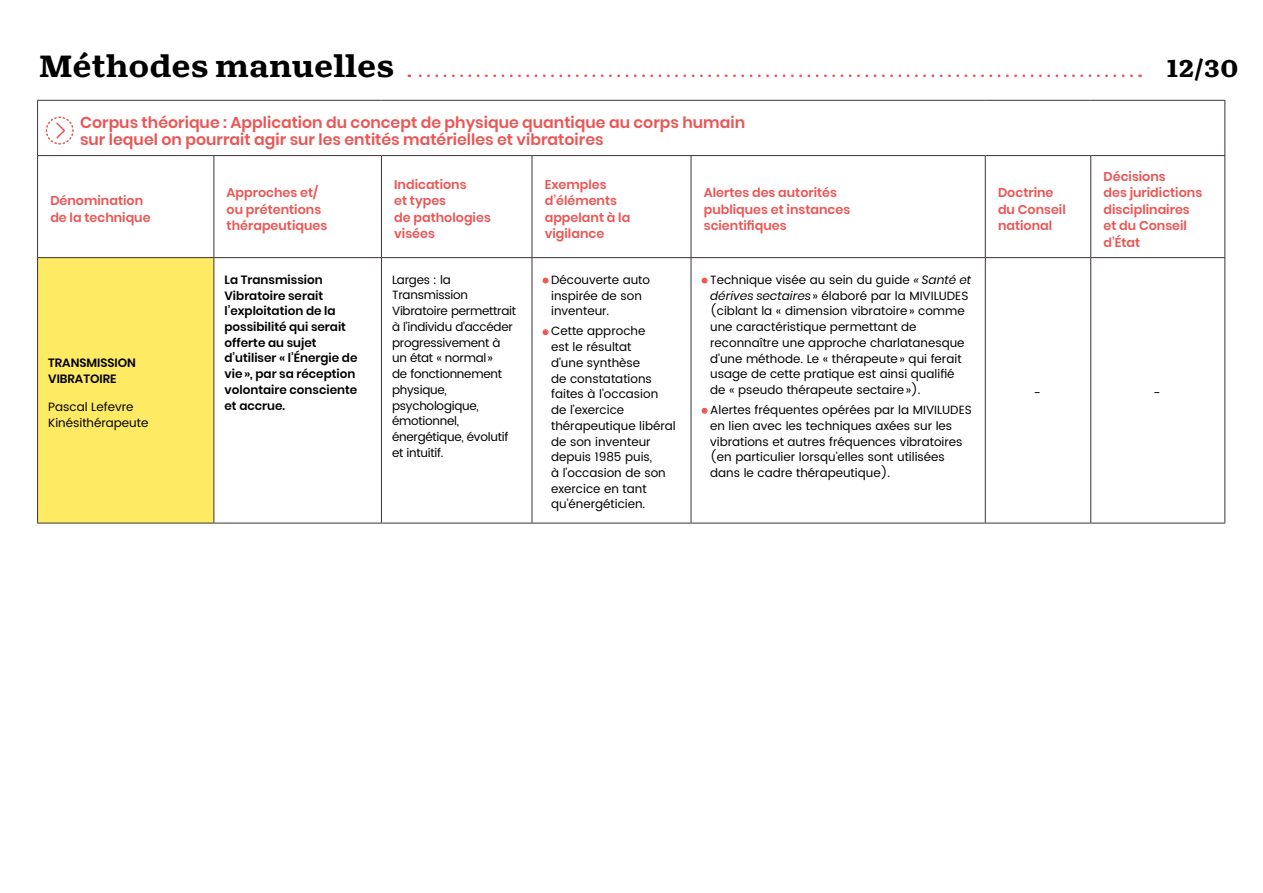
<style>
.page{position:relative;width:1263px;height:893px;background:#fff}
.page>*{position:absolute;margin:0;border:0;box-sizing:border-box;transform-origin:0 0}
.t1{font:700 28.5px "Turnip RE";color:#000}
.t2{font:700 22.5px "Turnip RE";color:#000}
.t3{font:600 15.75px/16.5px "Poppins";color:#eb5655}
.t4{font:600 12.75px/16.5px "Poppins";color:#eb5655}
.t5{font:12px/15.8px "Poppins";color:#000}
.t6{font:600 12px/15.8px "Poppins";color:#000}
.t7{font:12px/15.8px "Poppins";letter-spacing:-.02em;color:#000}
.t8{font:italic 12px "Poppins";color:#000}
.s1{font-style:italic}
</style>
<div class="page">
<svg style="left:409px;top:74px;width:722px;height:3px"></svg>
<svg style="left:38px;top:101px;width:1186px;height:422px"></svg>
<div style="left:38px;top:258px;width:176px;height:265px;background:#ffea64"></div>
<hr style="left:37px;top:100px;width:177px;height:1px;background:#3c3336">
<hr style="left:37px;top:101px;width:1px;height:54px;background:#3c3336">
<hr style="left:214px;top:100px;width:167px;height:1px;background:#3c3336">
<hr style="left:381px;top:100px;width:151px;height:1px;background:#3c3336">
<hr style="left:532px;top:100px;width:159px;height:1px;background:#3c3336">
<hr style="left:691px;top:100px;width:294px;height:1px;background:#3c3336">
<hr style="left:985px;top:100px;width:106px;height:1px;background:#3c3336">
<hr style="left:1091px;top:100px;width:134px;height:1px;background:#3c3336">
<hr style="left:1224px;top:101px;width:1px;height:54px;background:#3c3336">
<hr style="left:37px;top:155px;width:177px;height:1px;background:#3c3336">
<hr style="left:37px;top:156px;width:1px;height:101px;background:#3c3336">
<hr style="left:214px;top:155px;width:167px;height:1px;background:#3c3336">
<hr style="left:213px;top:156px;width:1px;height:101px;background:#3c3336">
<hr style="left:381px;top:155px;width:151px;height:1px;background:#3c3336">
<hr style="left:381px;top:156px;width:1px;height:101px;background:#3c3336">
<hr style="left:532px;top:155px;width:159px;height:1px;background:#3c3336">
<hr style="left:532px;top:156px;width:1px;height:101px;background:#3c3336">
<hr style="left:691px;top:155px;width:294px;height:1px;background:#3c3336">
<hr style="left:691px;top:156px;width:1px;height:101px;background:#3c3336">
<hr style="left:985px;top:155px;width:106px;height:1px;background:#3c3336">
<hr style="left:985px;top:156px;width:1px;height:101px;background:#3c3336">
<hr style="left:1091px;top:155px;width:134px;height:1px;background:#3c3336">
<hr style="left:1090px;top:156px;width:1px;height:101px;background:#3c3336">
<hr style="left:1224px;top:156px;width:1px;height:101px;background:#3c3336">
<hr style="left:37px;top:257px;width:177px;height:1px;background:#3c3336">
<hr style="left:37px;top:258px;width:1px;height:265px;background:#3c3336">
<hr style="left:214px;top:257px;width:167px;height:1px;background:#3c3336">
<hr style="left:213px;top:258px;width:1px;height:265px;background:#3c3336">
<hr style="left:381px;top:257px;width:151px;height:1px;background:#3c3336">
<hr style="left:381px;top:258px;width:1px;height:265px;background:#3c3336">
<hr style="left:532px;top:257px;width:159px;height:1px;background:#3c3336">
<hr style="left:532px;top:258px;width:1px;height:265px;background:#3c3336">
<hr style="left:691px;top:257px;width:294px;height:1px;background:#3c3336">
<hr style="left:691px;top:258px;width:1px;height:265px;background:#3c3336">
<hr style="left:985px;top:257px;width:106px;height:1px;background:#3c3336">
<hr style="left:985px;top:258px;width:1px;height:265px;background:#3c3336">
<hr style="left:1091px;top:257px;width:134px;height:1px;background:#3c3336">
<hr style="left:1090px;top:258px;width:1px;height:265px;background:#3c3336">
<hr style="left:1224px;top:258px;width:1px;height:265px;background:#3c3336">
<hr style="left:37px;top:523px;width:177px;height:1px;background:#3c3336">
<hr style="left:214px;top:523px;width:167px;height:1px;background:#3c3336">
<hr style="left:381px;top:523px;width:151px;height:1px;background:#3c3336">
<hr style="left:532px;top:523px;width:159px;height:1px;background:#3c3336">
<hr style="left:691px;top:523px;width:294px;height:1px;background:#3c3336">
<hr style="left:985px;top:523px;width:106px;height:1px;background:#3c3336">
<hr style="left:1091px;top:523px;width:134px;height:1px;background:#3c3336">
<svg style="left:45px;top:116px;width:30px;height:29px"></svg>
<svg style="left:543px;top:278px;width:5px;height:5px"></svg>
<svg style="left:543px;top:330px;width:5px;height:5px"></svg>
<svg style="left:702px;top:278px;width:5px;height:5px"></svg>
<svg style="left:702px;top:408px;width:5px;height:5px"></svg>
<h1 class="t1" style="left:39px;top:47px;width:357px">Méthodes manuelles</h1>
<h2 class="t2" style="left:1166px;top:53px;width:74px">12/30</h2>
<h3 class="t3" style="left:80px;top:115px;width:666px">Corpus théorique : Application du concept de physique quantique au corps humain sur lequel on pourrait agir sur les entités matérielles et vibratoires</h3>
<p class="t4" style="left:50px;top:193px;width:102px">Dénomination de la technique</p>
<p class="t4" style="left:227px;top:185px;width:102px">Approches et/ ou prétentions thérapeutiques</p>
<p class="t4" style="left:394px;top:176px;width:98px">Indications<br>et types<br>de pathologies visées</p>
<p class="t4" style="left:545px;top:176px;width:87px">Exemples dʼéléments appelant à la vigilance</p>
<p class="t4" style="left:704px;top:185px;width:148px">Alertes des autorités publiques et instances scientifiques</p>
<p class="t4" style="left:998px;top:185px;width:69px">Doctrine du Conseil national</p>
<p class="t4" style="left:1103px;top:168px;width:100px">Décisions<br>des juridictions disciplinaires et du Conseil dʼÉtat</p>
<p class="t6" style="left:48px;top:355px;width:89px">TRANSMISSION<br>VIBRATOIRE</p>
<p class="t5" style="left:48px;top:400px;width:102px">Pascal Lefevre<br>Kinésithérapeute</p>
<p class="t6" style="left:225px;top:272px;width:134px">La Transmission<br>Vibratoire serait lʼexploitation de la possibilité qui serait offerte au sujet dʼutiliser « lʼÉnergie de vie», par sa réception volontaire consciente et accrue.</p>
<p class="t7" style="left:392px;top:272px;width:126px">Larges : la<br>Transmission<br>Vibratoire permettrait à lʼindividu dʼaccéder progressivement à un état « normal»<br>de fonctionnement physique, psychologique, émotionnel, énergétique, évolutif et intuitif.</p>
<p class="t5" style="left:551px;top:272px;width:101px">Découverte auto inspirée de son inventeur.</p>
<p class="t5" style="left:551px;top:324px;width:126px">Cette approche<br>est le résultat<br>dʼune synthèse<br>de constatations faites à lʼoccasion de lʼexercice thérapeutique libéral de son inventeur depuis 1985 puis,<br>à lʼoccasion de son exercice en tant quʼénergéticien.</p>
<p class="t5" style="left:710px;top:272px;width:263px">Technique visée au sein du guide <span class="s1">« Santé et dérives sectaires</span>» élaboré par la MIVILUDES (ciblant la « dimension vibratoire» comme une caractéristique permettant de reconnaître une approche charlatanesque dʼune méthode. Le « thérapeute» qui ferait usage de cette pratique est ainsi qualifié de « pseudo thérapeute sectaire»).</p>
<p class="t5" style="left:710px;top:402px;width:263px">Alertes fréquentes opérées par la MIVILUDES en lien avec les techniques axées sur les vibrations et autres fréquences vibratoires (en particulier lorsquʼelles sont utilisées dans le cadre thérapeutique).</p>
<p class="t8" style="left:1034px;top:385px;width:7px">-</p>
<p class="t8" style="left:1154px;top:385px;width:7px">-</p>
</div>
